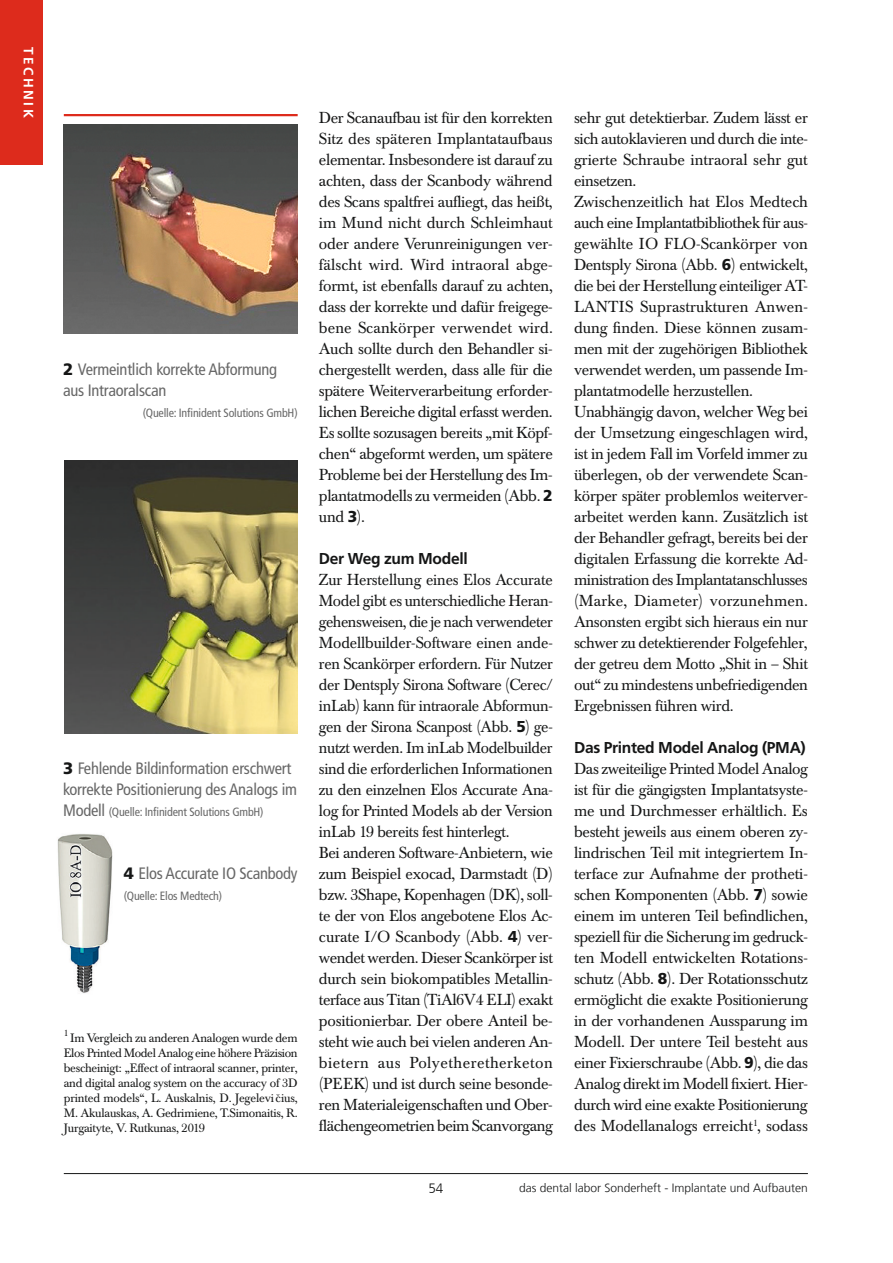
<style>
.page{position:relative;width:893px;height:1263px;background:#fff}
.page>*{position:absolute;margin:0;border:0;box-sizing:border-box;transform-origin:0 0}
.t1{font:condensed 16.5px/21px "Frutiger LT Std";letter-spacing:-.015em;color:#686868}
.t2{font:15.75px/21px "Baskerville BE";letter-spacing:-.02em;color:#151616;text-align:justify}
.t3{font:700 15.75px "Frutiger LT Std";letter-spacing:-.02em;color:#151616}
.t4{font:700 13.5px "Frutiger LT Std";letter-spacing:.18em;color:#fff}
.t5{font:300 13.5px "Frutiger LT Com";color:#151616}
.t6{font:12px/15px "Baskerville BE";letter-spacing:-.02em;color:#151616;text-align:justify}
.t7{font:condensed 12px "Frutiger LT Std";letter-spacing:-.015em;color:#686868}
.t8{font:300 12px "Frutiger LT Com";color:#151616}
.t9{font:9px "Baskerville BE";color:#151616}
.s1{font-family:"Frutiger";font-weight:900;font-stretch:normal;color:#151616}
.s2{font-size:16.5px}
.s3{font-family:"Frutiger";font-weight:900}
</style>
<div class="page">
<hr style="left:64px;top:1173px;width:744px;height:1px;background:#151616">
<div style="left:0;top:0;width:43px;height:165px;background:#dd2b1c"></div>
<hr style="left:64px;top:114px;width:234px;height:2px;background:#dd2b1c">
<img style="left:64px;top:125px;width:234px;height:208px">
<img style="left:65px;top:461px;width:233px;height:273px">
<img style="left:57px;top:834px;width:56px;height:159px">
<p class="t4" style="left:37px;top:47px;width:72px;rotate:90deg">TECHNIK</p>
<p class="t1" style="left:63px;top:359px;width:216px"><span class="s1">2</span> Vermeintlich korrekte Abformung aus Intraoralscan</p>
<p class="t7" style="left:143px;top:406px;width:156px">(Quelle: Infinident Solutions GmbH)</p>
<p class="t1" style="left:63px;top:758px;width:235px"><span class="s1">3</span> Fehlende Bildinformation erschwert korrekte Positionierung des Analogs im</p>
<p class="t7" style="left:63px;top:805px;width:202px"><span class="s2">Modell</span> (Quelle: Infinident Solutions GmbH)</p>
<p class="t1" style="left:124px;top:863px;width:176px"><span class="s1">4</span> Elos Accurate IO Scanbody</p>
<p class="t7" style="left:124px;top:889px;width:100px">(Quelle: Elos Medtech)</p>
<p class="t9" style="left:64px;top:1028px;width:6px">1</p>
<p class="t6" style="left:64px;top:1031px;width:235px;text-indent:6px">Im Vergleich zu anderen Analogen wurde dem Elos Printed Model Analog eine höhere Präzision bescheinigt: „Effect of intraoral scanner, printer, and digital analog system on the accuracy of 3D printed models“, L. Auskalnis, D. Jegelevi ˇcius, M. Akulauskas, A. Gedrimiene, T.Simonaitis, R.<br>Jurgaityte, V. Rutkunas, 2019</p>
<p class="t2" style="left:319px;top:108px;width:236px">Der Scanaufbau ist für den korrekten Sitz des späteren Implantataufbaus elementar. Insbesondere ist darauf zu achten, dass der Scanbody während des Scans spaltfrei aufliegt, das heißt, im Mund nicht durch Schleimhaut oder andere Verunreinigungen ver&shy;fälscht wird. Wird intraoral abge&shy;formt, ist ebenfalls darauf zu achten, dass der korrekte und dafür freigege&shy;bene Scankörper verwendet wird.<br>Auch sollte durch den Behandler si&shy;chergestellt werden, dass alle für die spätere Weiterverarbeitung erforder&shy;lichen Bereiche digital erfasst werden.<br>Es sollte sozusagen bereits „mit Köpf&shy;chen“ abgeformt werden, um spätere Probleme bei der Herstellung des Im&shy;plantatmodells zu vermeiden (Abb. <span class="s3">2 </span>und <span class="s3">3</span>).</p>
<p class="t3" style="left:319px;top:549px;width:150px">Der Weg zum Modell</p>
<p class="t2" style="left:319px;top:570px;width:236px;text-align:left">Zur Herstellung eines Elos Accurate Model gibt es unterschiedliche Heran&shy;gehensweisen, die je nach verwendeter Modellbuilder-Software einen ande&shy;ren Scankörper erfordern. Für Nutzer der Dentsply Sirona Software (Cerec/ inLab) kann für intraorale Abformun&shy;gen der Sirona Scanpost (Abb. <span class="s3">5</span>) ge&shy;nutzt werden. Im inLab Modelbuilder sind die erforderlichen Informationen zu den einzelnen Elos Accurate Ana&shy;log for Printed Models ab der Version inLab 19 bereits fest hinterlegt.<br>Bei anderen Software-Anbietern, wie zum Beispiel exocad, Darmstadt (D) bzw. 3Shape, Kopenhagen (DK), soll&shy;te der von Elos angebotene Elos Ac&shy;curate I/O Scanbody (Abb. <span class="s3">4</span>) ver&shy;wendet werden. Dieser Scankörper ist durch sein biokompatibles Metallin&shy;terface aus Titan (TiAl6V4 ELI) exakt positionierbar. Der obere Anteil be&shy;steht wie auch bei vielen anderen An&shy;bietern aus Polyetheretherketon (PEEK) und ist durch seine besonde&shy;ren Materialeigenschaften und Ober&shy;flächengeometrien beim Scanvorgang</p>
<p class="t2" style="left:574px;top:108px;width:236px;text-align:left">sehr gut detektierbar. Zudem lässt er sich autoklavieren und durch die inte&shy;grierte Schraube intraoral sehr gut einsetzen.<br>Zwischenzeitlich hat Elos Medtech auch eine Implantatbibliothek für aus&shy;gewählte IO FLO-Scankörper von Dentsply Sirona (Abb. <span class="s3">6</span>) entwickelt, die bei der Herstellung einteiliger AT-LANTIS Suprastrukturen Anwen&shy;dung finden. Diese können zusam&shy;men mit der zugehörigen Bibliothek verwendet werden, um passende Im&shy;plantatmodelle herzustellen.<br>Unabhängig davon, welcher Weg bei der Umsetzung eingeschlagen wird, ist in jedem Fall im Vorfeld immer zu überlegen, ob der verwendete Scan&shy;körper später problemlos weiterver&shy;arbeitet werden kann. Zusätzlich ist der Behandler gefragt, bereits bei der digitalen Erfassung die korrekte Ad&shy;ministration des Implantatanschlusses (Marke, Diameter) vorzunehmen.<br>Ansonsten ergibt sich hieraus ein nur schwer zu detektierender Folgefehler, der getreu dem Motto „Shit in – Shit out“ zu mindestens unbefriedigenden Ergebnissen führen wird.</p>
<p class="t3" style="left:574px;top:738px;width:233px">Das Printed Model Analog (PMA)</p>
<p class="t2" style="left:574px;top:759px;width:236px">Das zweiteilige Printed Model Analog ist für die gängigsten Implantatsyste&shy;me und Durchmesser erhältlich. Es besteht jeweils aus einem oberen zy&shy;lindrischen Teil mit integriertem In&shy;terface zur Aufnahme der protheti&shy;schen Komponenten (Abb. <span class="s3">7</span>) sowie einem im unteren Teil befindlichen, speziell für die Sicherung im gedruck&shy;ten Modell entwickelten Rotations&shy;schutz (Abb. <span class="s3">8</span>). Der Rotationsschutz ermöglicht die exakte Positionierung in der vorhandenen Aussparung im Modell. Der untere Teil besteht aus einer Fixierschraube (Abb. <span class="s3">9</span>), die das Analog direkt im Modell fixiert. Hier&shy;durch wird eine exakte Positionierung des Modellanalogs erreicht<sup>1</sup>, sodass</p>
<p class="t5" style="left:428px;top:1181px;width:17px">54</p>
<p class="t8" style="left:519px;top:1181px;width:290px">das dental labor Sonderheft - Implantate und Aufbauten</p>
</div>
